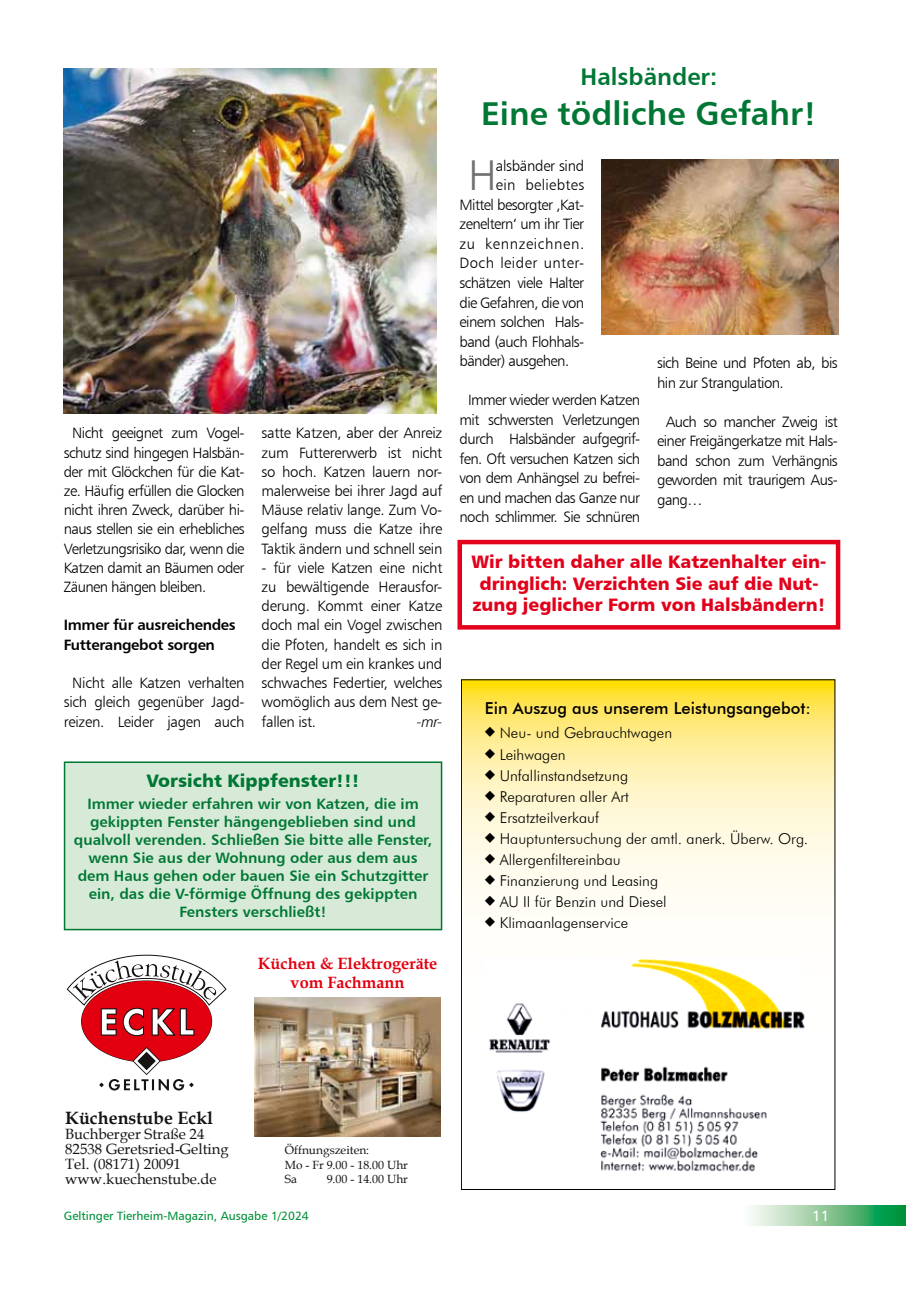
<style>
.page{position:relative;width:906px;height:1289px;background:#fff}
.page>*{position:absolute;margin:0;border:0;box-sizing:border-box;transform-origin:0 0}
.t1{font:43.05px "Humanist 777 BT Light B";color:#707172}
.t2{font:33px "Humanist 777 BT Bold B";color:#007734}
.t3{font:24px "Humanist 777 BT Bold B";color:#007734}
.t4{font:18px/21.6px "Humanist 777 BT Black B";color:#e2001a;text-align:center}
.t5{font:18px "Humanist 777 BT Black B";color:#007734}
.t6{font:700 17.85px "Book Antiqua";color:#161413}
.t7{font:500 16.5px "Futura BT";color:#000}
.t8{font:700 16.35px/19.4px "Book Antiqua";color:#e20010;text-align:center}
.t9{font:15px/19.2px "Humanist 777 BT Light B";letter-spacing:-.04em;color:#000;text-align:justify}
.t10{font:15px/18px "Humanist 777 BT Bold B";color:#007734;text-align:center}
.t11{font:300 15px "Futura BT";color:#000}
.t12{font:15px/19.2px "Humanist 777 BT Light B";letter-spacing:-.02em;color:#000;text-align:center}
.t13{font:15px/19.2px "Humanist 777 BT Bold B";letter-spacing:-.02em;color:#000}
.t14{font:15px "Humanist 777 BT Light B";letter-spacing:.03em;color:#000}
.t15{font:15px "Humanist 777 BT Light B";letter-spacing:.04em;color:#000}
.t16{font:15px "Humanist 777 BT Light B";letter-spacing:.02em;color:#000}
.t17{font:15px "Humanist 777 BT Light Italic B";color:#000}
.t18{font:15px "Humanist 777 BT Roman B";color:#fff}
.t19{font:14.85px/14.9px "Book Antiqua";color:#161413}
.t20{font:12px "Humanist 777 BT Roman B";color:#009037}
.t21{font:11.85px/14.2px "Book Antiqua";color:#161413}
</style>
<div class="page">
<svg style="left:752px;top:1205px;width:154px;height:20px"></svg>
<div style="left:457px;top:540px;width:383px;height:89px;border:4px solid #e2001a"></div>
<div style="left:82px;top:981px;width:129px;height:80px;background:#e20010;border:1px solid #e20010;border-radius:50%"></div>
<svg style="left:67px;top:954px;width:160px;height:81px"></svg>
<svg style="left:99px;top:1046px;width:95px;height:44px"></svg>
<img style="left:255px;top:997px;width:186px;height:139px">
<svg style="left:461px;top:679px;width:375px;height:511px"></svg>
<svg style="left:463px;top:681px;width:370px;height:506px"></svg>
<img style="left:485px;top:957px;width:320px;height:216px">
<img style="left:64px;top:68px;width:372px;height:345px">
<img style="left:601px;top:159px;width:237px;height:176px">
<div style="left:65px;top:762px;width:376px;height:167px;background:#d7ead7"></div>
<div style="left:64px;top:761px;width:378px;height:169px;border:2px solid #007734"></div>
<p class="t9" style="left:64px;top:423px;width:182px;text-indent:9px">Nicht geeignet zum Vogel&shy;schutz sind hingegen Halsbän&shy;der mit Glöckchen für die Kat&shy;ze. Häufig erfüllen die Glocken nicht ihren Zweck, darüber hi&shy;naus stellen sie ein erhebliches Verletzungsrisiko dar, wenn die Katzen damit an Bäumen oder Zäunen hängen bleiben.</p>
<p class="t13" style="left:64px;top:615px;width:173px">Immer für ausreichendes<br>Futterangebot sorgen</p>
<p class="t12" style="left:64px;top:673px;width:182px">Nicht alle Katzen verhalten sich gleich gegenüber Jagd&shy;reizen. Leider jagen auch</p>
<p class="t9" style="left:262px;top:423px;width:182px">satte Katzen, aber der Anreiz zum Futtererwerb ist nicht so hoch. Katzen lauern nor&shy;malerweise bei ihrer Jagd auf Mäuse relativ lange. Zum Vo&shy;gelfang muss die Katze ihre Taktik ändern und schnell sein</p>
<p class="t9" style="left:262px;top:558px;width:182px">- für viele Katzen eine nicht zu bewältigende Herausfor&shy;derung. Kommt einer Katze doch mal ein Vogel zwischen die Pfoten, handelt es sich in der Regel um ein krankes und schwaches Federtier, welches womöglich aus dem Nest ge&shy;fallen ist.</p>
<p class="t17" style="left:417px;top:712px;width:27px">-mr-</p>
<p class="t5" style="left:147px;top:769px;width:214px">Vorsicht Kippfenster!!!</p>
<p class="t10" style="left:74px;top:794px;width:360px">Immer wieder erfahren wir von Katzen, die im gekippten Fenster hängengeblieben sind und qualvoll verenden. Schließen Sie bitte alle Fenster, wenn Sie aus der Wohnung oder aus dem aus dem Haus gehen oder bauen Sie ein Schutzgitter ein, das die V-förmige Öffnung des gekippten Fensters verschließt!</p>
<p class="t8" style="left:258px;top:953px;width:181px">Küchen &amp; Elektrogeräte vom Fachmann</p>
<h3 class="t3" style="left:580px;top:62px;width:138px">Halsbänder:</h3>
<h2 class="t2" style="left:481px;top:92px;width:337px">Eine tödliche Gefahr!</h2>
<h1 class="t1" style="left:468px;top:149px;width:30px">H</h1>
<p class="t12" style="left:496px;top:156px;width:90px">alsbänder sind</p>
<p class="t16" style="left:496px;top:176px;width:90px">ein beliebtes</p>
<p class="t9" style="left:459px;top:195px;width:126px">Mittel besorgter ‚Kat-</p>
<p class="t9" style="left:459px;top:214px;width:126px">zeneltern‘ um ihr Tier</p>
<p class="t15" style="left:459px;top:234px;width:126px">zu kennzeichnen.</p>
<p class="t14" style="left:459px;top:254px;width:126px">Doch leider unter-</p>
<p class="t9" style="left:459px;top:273px;width:126px">schätzen viele Halter</p>
<p class="t9" style="left:459px;top:292px;width:126px">die Gefahren, die von</p>
<p class="t9" style="left:459px;top:312px;width:126px">einem solchen Hals-</p>
<p class="t9" style="left:459px;top:331px;width:126px">band (auch Flohhals-</p>
<p class="t9" style="left:459px;top:351px;width:111px">bänder) ausgehen.</p>
<p class="t9" style="left:459px;top:390px;width:182px;text-align:center">Immer wieder werden Katzen mit schwersten Verletzungen durch Halsbänder aufgegrif&shy;fen. Oft versuchen Katzen sich von dem Anhängsel zu befrei&shy;en und machen das Ganze nur noch schlimmer. Sie schnüren</p>
<p class="t9" style="left:657px;top:353px;width:182px">sich Beine und Pfoten ab, bis hin zur Strangulation.</p>
<p class="t9" style="left:657px;top:411px;width:182px;text-indent:9px">Auch so mancher Zweig ist einer Freigängerkatze mit Hals&shy;band schon zum Verhängnis geworden mit traurigem Aus&shy;gang…</p>
<p class="t4" style="left:471px;top:550px;width:356px">Wir bitten daher alle Katzenhalter ein&shy;dringlich: Verzichten Sie auf die Nut&shy;zung jeglicher Form von Halsbändern!</p>
<p class="t7" style="left:485px;top:698px;width:327px">Ein Auszug aus unserem Leistungsangebot:</p>
<p class="t11" style="left:485px;top:724px;width:189px">◆ Neu- und Gebrauchtwagen</p>
<p class="t11" style="left:485px;top:745px;width:82px">◆ Leihwagen</p>
<p class="t11" style="left:485px;top:766px;width:145px">◆ Unfallinstandsetzung</p>
<p class="t11" style="left:485px;top:787px;width:145px">◆ Reparaturen aller Art</p>
<p class="t11" style="left:485px;top:808px;width:115px">◆ Ersatzteilverkauf</p>
<p class="t11" style="left:485px;top:829px;width:325px">◆ Hauptuntersuchung der amtl. anerk. Überw. Org.</p>
<p class="t11" style="left:485px;top:850px;width:137px">◆ Allergenfiltereinbau</p>
<p class="t11" style="left:485px;top:871px;width:175px">◆ Finanzierung und Leasing</p>
<p class="t11" style="left:485px;top:892px;width:183px">◆ AU II für Benzin und Diesel</p>
<p class="t11" style="left:485px;top:913px;width:145px">◆ Klimaanlagenservice</p>
<p class="t6" style="left:65px;top:1105px;width:149px">Küchenstube Eckl</p>
<p class="t19" style="left:65px;top:1126px;width:165px">Buchberger Straße 24<br>82538 Geretsried-Gelting<br>Tel. (08171) 20091 www.kuechenstube.de</p>
<p class="t21" style="left:285px;top:1142px;width:125px">Öffnungszeiten:<br>Mo - Fr 9.00 - 18.00 Uhr<br>Sa</p>
<p class="t21" style="left:327px;top:1171px;width:83px">9.00 - 14.00 Uhr</p>
<p class="t20" style="left:64px;top:1208px;width:246px">Geltinger Tierheim-Magazin, Ausgabe 1/2024</p>
<p class="t18" style="left:812px;top:1206px;width:19px">11</p>
</div>
